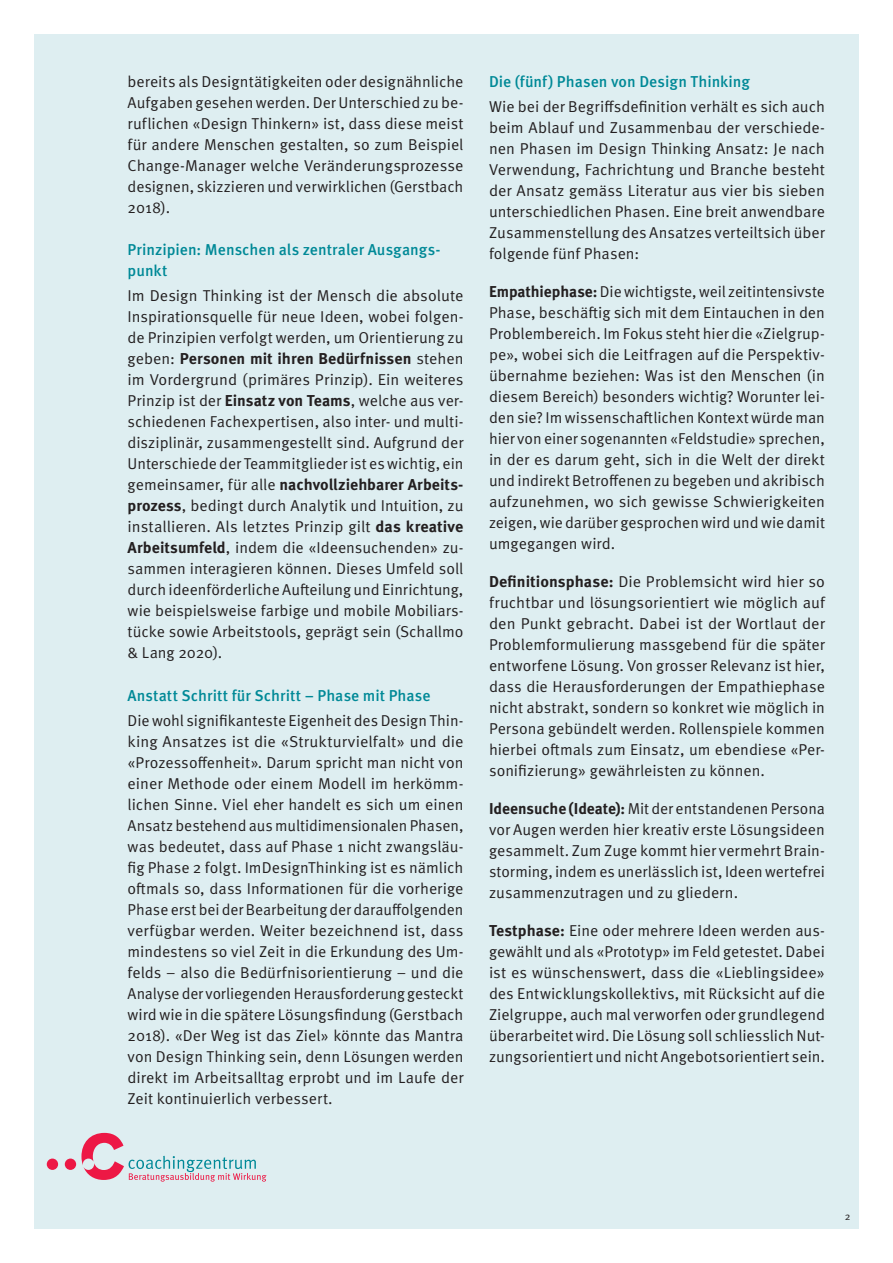
<style>
.page{position:relative;width:893px;height:1263px;background:#fff}
.page>*{position:absolute;margin:0;border:0;box-sizing:border-box;transform-origin:0 0}
.t1{font:15.75px/21px "Meta Pro Norm";color:#231f20;text-align:justify}
.t2{font:500 15.75px/21px "Meta Pro";color:#008997}
.t3{font:700 15.75px "Meta Pro";color:#231f20}
.t4{font:10.5px "Meta Pro Norm";color:#231f20}
.s1{font-family:"Meta Pro Norm";font-weight:400}
.s2{font-family:"Meta Pro";font-weight:700}
</style>
<div class="page">
<div style="left:34px;top:34px;width:825px;height:1195px;background:#deeef1"></div>
<div style="left:47px;top:1158px;width:11px;height:12px;background:#ed1845;border-radius:50%"></div>
<div style="left:65px;top:1158px;width:11px;height:12px;background:#ed1845;border-radius:50%"></div>
<svg style="left:81px;top:1133px;width:185px;height:48px"></svg>
<p class="t1" style="left:128px;top:70px;width:337px">bereits als Designtätigkeiten oder designähnliche Aufgaben gesehen werden. Der Unterschied zu be&shy;ruflichen «Design Thinkern» ist, dass diese meist für andere Menschen gestalten, so zum Beispiel Change-Manager welche Veränderungsprozesse designen, skizzieren und verwirklichen (Gerstbach 2018).</p>
<p class="t2" style="left:128px;top:238px;width:314px">Prinzipien: Menschen als zentraler Ausgangs&shy;punkt</p>
<p class="t1" style="left:128px;top:284px;width:337px">Im Design Thinking ist der Mensch die absolute Inspirationsquelle für neue Ideen, wobei folgen&shy;de Prinzipien verfolgt werden, um Orientierung zu</p>
<p class="t3" style="left:128px;top:347px;width:337px"><span class="s1">geben:</span> Personen mit ihren Bedürfnissen <span class="s1">stehen</span></p>
<p class="t1" style="left:128px;top:368px;width:337px">im Vordergrund (primäres Prinzip). Ein weiteres Prinzip ist der <span class="s2">Einsatz von Teams</span>, welche aus ver&shy;schiedenen Fachexpertisen, also inter- und multi&shy;disziplinär, zusammengestellt sind. Aufgrund der Unterschiede der Teammitglieder ist es wichtig, ein</p>
<p class="t3" style="left:128px;top:473px;width:337px"><span class="s1">gemeinsamer, für alle</span> nachvollziehbarer Arbeits-</p>
<p class="t1" style="left:128px;top:494px;width:337px"><span class="s2">prozess</span>, bedingt durch Analytik und Intuition, zu installieren. Als letztes Prinzip gilt <span class="s2">das kreative Arbeitsumfeld</span>, indem die «Ideensuchenden» zu&shy;sammen interagieren können. Dieses Umfeld soll durch ideenförderliche Aufteilung und Einrichtung, wie beispielsweise farbige und mobile Mobiliars&shy;tücke sowie Arbeitstools, geprägt sein (Schallmo &amp; Lang 2020).</p>
<p class="t2" style="left:128px;top:684px;width:305px">Anstatt Schritt für Schritt – Phase mit Phase</p>
<p class="t1" style="left:128px;top:709px;width:337px">Die wohl signifikanteste Eigenheit des Design Thin&shy;king Ansatzes ist die «Strukturvielfalt» und die «Prozessoffenheit». Darum spricht man nicht von einer Methode oder einem Modell im herkömm&shy;lichen Sinne. Viel eher handelt es sich um einen Ansatz bestehend aus multidimensionalen Phasen, was bedeutet, dass auf Phase 1 nicht zwangsläu&shy;fig Phase 2 folgt. ImDesignThinking ist es nämlich oftmals so, dass Informationen für die vorherige Phase erst bei der Bearbeitung der darauffolgenden verfügbar werden. Weiter bezeichnend ist, dass mindestens so viel Zeit in die Erkundung des Um&shy;felds – also die Bedürfnisorientierung – und die Analyse der vorliegenden Herausforderung gesteckt wird wie in die spätere Lösungsfindung (Gerstbach 2018). «Der Weg ist das Ziel» könnte das Mantra von Design Thinking sein, denn Lösungen werden direkt im Arbeitsalltag erprobt und im Laufe der Zeit kontinuierlich verbessert.</p>
<p class="t2" style="left:489px;top:70px;width:263px">Die (fünf) Phasen von Design Thinking</p>
<p class="t1" style="left:489px;top:95px;width:337px">Wie bei der Begriffsdefinition verhält es sich auch beim Ablauf und Zusammenbau der verschiede&shy;nen Phasen im Design Thinking Ansatz: Je nach Verwendung, Fachrichtung und Branche besteht der Ansatz gemäss Literatur aus vier bis sieben unterschiedlichen Phasen. Eine breit anwendbare Zusammenstellung des Ansatzes verteiltsich über folgende fünf Phasen:</p>
<p class="t1" style="left:489px;top:280px;width:337px"><span class="s2">Empathiephase:</span> Die wichtigste, weil zeitintensivste Phase, beschäftig sich mit dem Eintauchen in den Problembereich. Im Fokus steht hier die «Zielgrup&shy;pe», wobei sich die Leitfragen auf die Perspektiv&shy;übernahme beziehen: Was ist den Menschen (in diesem Bereich) besonders wichtig? Worunter lei&shy;den sie? Im wissenschaftlichen Kontext würde man hier von einer sogenannten «Feldstudie» sprechen, in der es darum geht, sich in die Welt der direkt und indirekt Betroffenen zu begeben und akribisch aufzunehmen, wo sich gewisse Schwierigkeiten zeigen, wie darüber gesprochen wird und wie damit umgegangen wird.</p>
<p class="t1" style="left:489px;top:570px;width:337px"><span class="s2">Definitionsphase:</span> Die Problemsicht wird hier so fruchtbar und lösungsorientiert wie möglich auf den Punkt gebracht. Dabei ist der Wortlaut der Problemformulierung massgebend für die später entworfene Lösung. Von grosser Relevanz ist hier, dass die Herausforderungen der Empathiephase nicht abstrakt, sondern so konkret wie möglich in Persona gebündelt werden. Rollenspiele kommen hierbei oftmals zum Einsatz, um ebendiese «Per&shy;sonifizierung» gewährleisten zu können.</p>
<p class="t1" style="left:489px;top:797px;width:337px"><span class="s2">Ideensuche (Ideate):</span> Mit der entstandenen Persona vor Augen werden hier kreativ erste Lösungsideen gesammelt. Zum Zuge kommt hier vermehrt Brain&shy;storming, indem es unerlässlich ist, Ideen wertefrei zusammenzutragen und zu gliedern.</p>
<p class="t1" style="left:489px;top:919px;width:337px"><span class="s2">Testphase:</span> Eine oder mehrere Ideen werden aus&shy;gewählt und als «Prototyp» im Feld getestet. Dabei ist es wünschenswert, dass die «Lieblingsidee» des Entwicklungskollektivs, mit Rücksicht auf die Zielgruppe, auch mal verworfen oder grundlegend überarbeitet wird. Die Lösung soll schliesslich Nut&shy;zungsorientiert und nicht Angebotsorientiert sein.</p>
<p class="t4" style="left:845px;top:1208px;width:7px">2</p>
</div>
